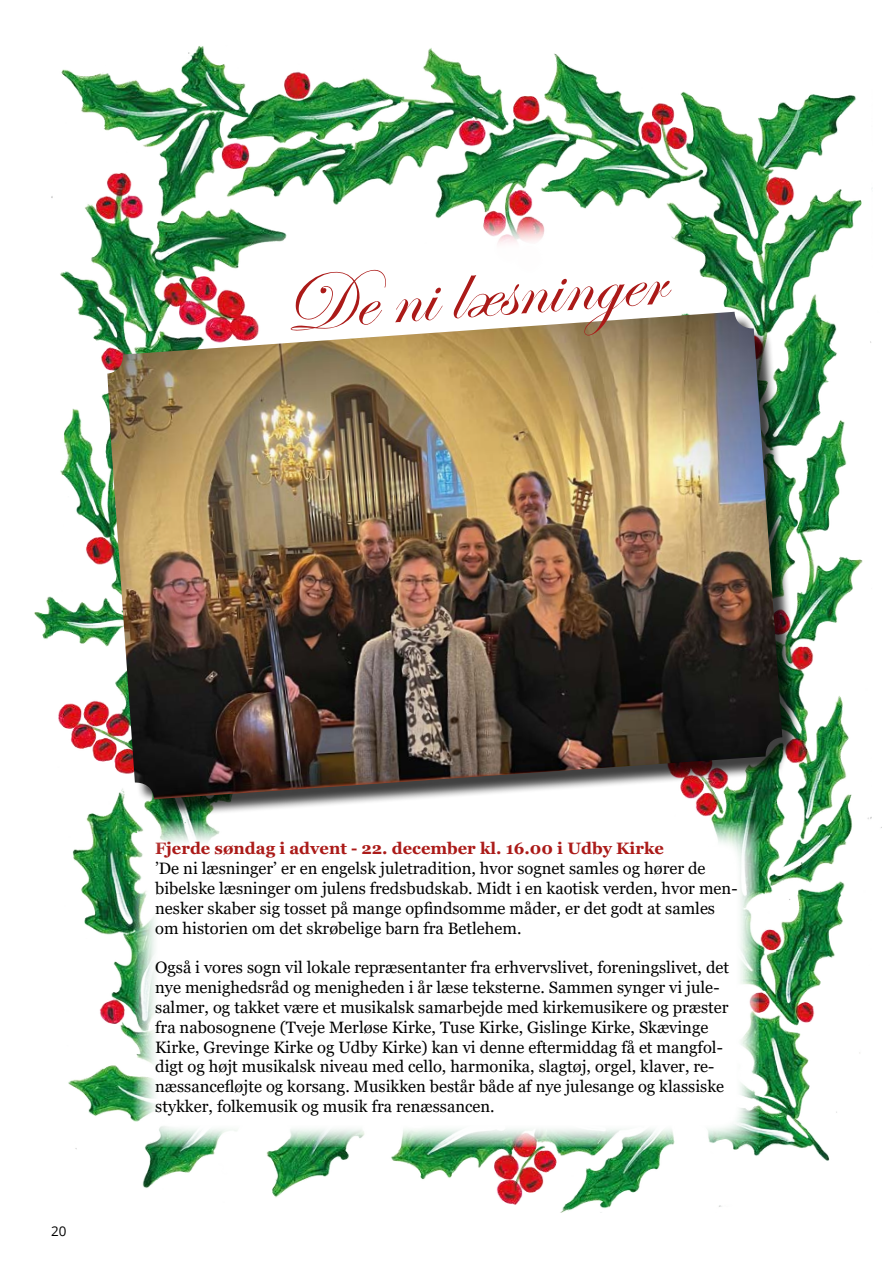
<style>
.page{position:relative;width:893px;height:1263px;background:#fff}
.page>*{position:absolute;margin:0;border:0;box-sizing:border-box;transform-origin:0 0}
.t1{font:82.5px "Edwardian Script ITC";color:#ab1a18}
.t2{font:16.5px/19.8px "Georgia";color:#000}
.t3{font:700 16.5px "Georgia";color:#ab1a18}
.t4{font:13.35px "Open Sans";color:#000}
</style>
<div class="page">
<img style="left:34px;top:46px;width:839px;height:1166px">
<div style="left:110px;top:314px;width:691px;height:504px;background:#000;opacity:.75"></div>
<img style="left:107px;top:312px;width:675px;height:487px">
<div style="left:134px;top:821px;width:625px;height:326px;background:#fff"></div>
<svg style="left:247px;top:205px;width:438px;height:139px"></svg>
<h1 class="t1" style="left:281px;top:259px;width:382px;rotate:-4deg">De ni læsninger</h1>
<p class="t4" style="left:51px;top:1222px;width:17px">20</p>
<p class="t3" style="left:155px;top:838px;width:510px">Fjerde søndag i advent - 22. december kl. 16.00 i Udby Kirke</p>
<p class="t2" style="left:155px;top:859px;width:584px">’De ni læsninger’ er en engelsk juletradition, hvor sognet samles og hører de bibelske læsninger om julens fredsbudskab. Midt i en kaotisk verden, hvor men&shy;nesker skaber sig tosset på mange opfindsomme måder, er det godt at samles om historien om det skrøbelige barn fra Betlehem.</p>
<p class="t2" style="left:155px;top:958px;width:575px">Også i vores sogn vil lokale repræsentanter fra erhvervslivet, foreningslivet, det nye menighedsråd og menigheden i år læse teksterne. Sammen synger vi jule&shy;salmer, og takket være et musikalsk samarbejde med kirkemusikere og præster fra nabosognene (Tveje Merløse Kirke, Tuse Kirke, Gislinge Kirke, Skævinge Kirke, Grevinge Kirke og Udby Kirke) kan vi denne eftermiddag få et mangfol&shy;digt og højt musikalsk niveau med cello, harmonika, slagtøj, orgel, klaver, re&shy;næssancefløjte og korsang. Musikken består både af nye julesange og klassiske stykker, folkemusik og musik fra renæssancen.</p>
</div>
